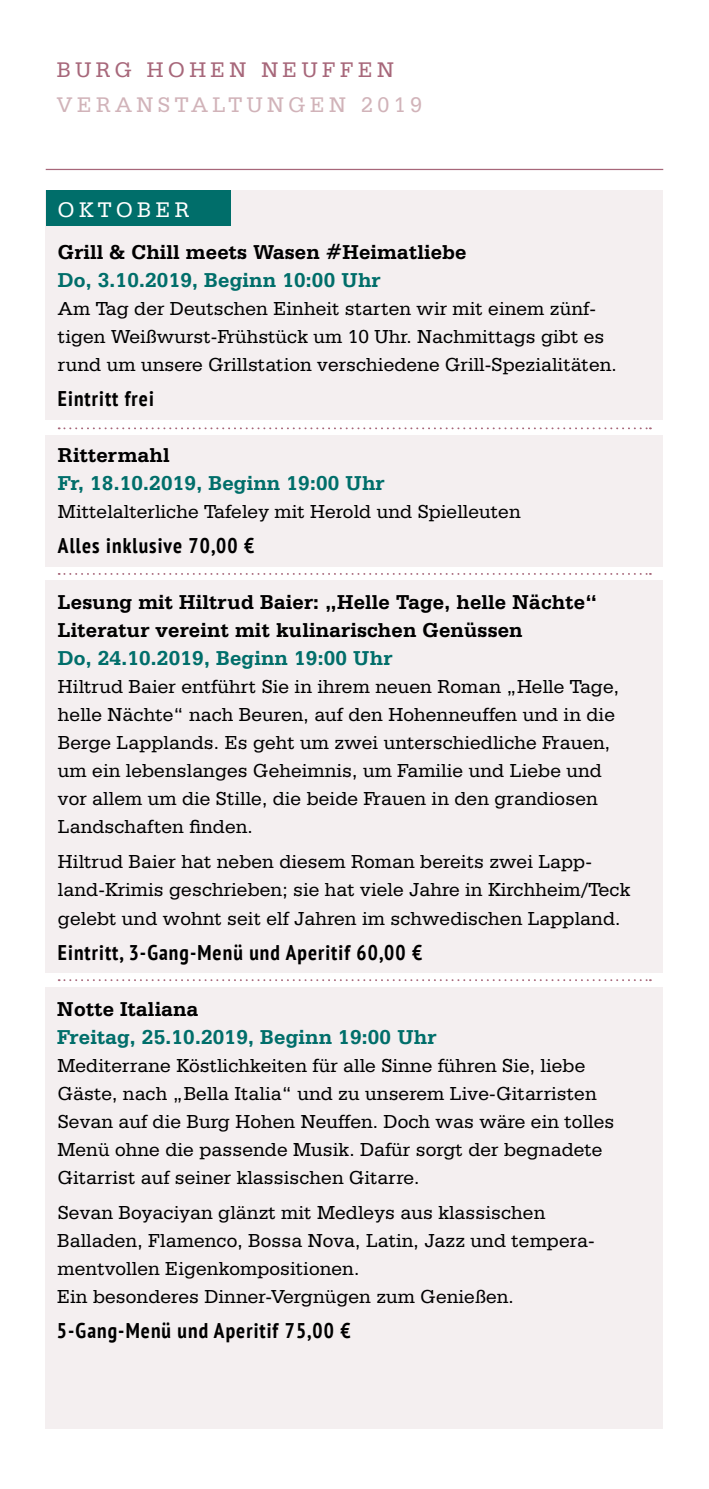
<style>
.page{position:relative;width:709px;height:1489px;background:#fff}
.page>*{position:absolute;margin:0;border:0;box-sizing:border-box;transform-origin:0 0}
.t1{font:22.5px "Serifa BT";letter-spacing:.2em;color:#d1b3b9}
.t2{font:22.5px "Serifa BT";letter-spacing:.2em;color:#a7677a}
.t3{font:22.5px "Serifa BT";letter-spacing:.2em;color:#fff}
.t4{font:700 21.25px/28px "Serifa BT";letter-spacing:.01em;color:#000}
.t5{font:700 21.25px "Serifa BT";letter-spacing:.01em;color:#006e6a}
.t6{font:700 condensed 21.25px "PT Sans";letter-spacing:.05em;color:#000}
.t7{font:20px/28px "Serifa BT";letter-spacing:.005em;color:#000}
</style>
<div class="page">
<div style="left:46px;top:190px;width:617px;height:230px;background:#f4eff0"></div>
<div style="left:46px;top:435px;width:617px;height:132px;background:#f4eff0"></div>
<div style="left:46px;top:987px;width:617px;height:441px;background:#f4eff0"></div>
<div style="left:46px;top:579px;width:617px;height:393px;background:#f4eff0"></div>
<div style="left:46px;top:190px;width:184px;height:36px;background:#006e6a"></div>
<hr style="left:46px;top:169px;width:617px;height:1px;background:#a7677a">
<svg style="left:59px;top:979px;width:592px;height:2px"></svg>
<svg style="left:59px;top:573px;width:592px;height:2px"></svg>
<svg style="left:59px;top:427px;width:592px;height:2px"></svg>
<p class="t2" style="left:57px;top:56px;width:338px">BURG HOHEN NEUFFEN</p>
<p class="t1" style="left:57px;top:91px;width:366px">VERANSTALTUNGEN 2019</p>
<p class="t3" style="left:58px;top:196px;width:133px">OKTOBER</p>
<p class="t4" style="left:58px;top:237px;width:410px">Grill &amp; Chill meets Wasen #Heimatliebe</p>
<p class="t5" style="left:58px;top:267px;width:324px">Do, 3.10.2019, Beginn 10:00 Uhr</p>
<p class="t7" style="left:58px;top:294px;width:560px">Am Tag der Deutschen Einheit starten wir mit einem zünf&shy;tigen Weißwurst-Frühstück um 10 Uhr. Nachmittags gibt es rund um unsere Grillstation verschiedene Grill-Spezialitäten.</p>
<p class="t6" style="left:58px;top:384px;width:97px">Eintritt frei</p>
<p class="t4" style="left:58px;top:440px;width:113px">Rittermahl</p>
<p class="t5" style="left:58px;top:470px;width:328px">Fr, 18.10.2019, Beginn 19:00 Uhr</p>
<p class="t7" style="left:58px;top:497px;width:464px">Mittelalterliche Tafeley mit Herold und Spielleuten</p>
<p class="t6" style="left:58px;top:531px;width:198px">Alles inklusive 70,00 €</p>
<p class="t4" style="left:58px;top:587px;width:540px">Lesung mit Hiltrud Baier: „Helle Tage, helle Nächte“<br>Literatur vereint mit kulinarischen Genüssen</p>
<p class="t5" style="left:58px;top:645px;width:336px">Do, 24.10.2019, Beginn 19:00 Uhr</p>
<p class="t7" style="left:58px;top:672px;width:562px">Hiltrud Baier entführt Sie in ihrem neuen Roman „Helle Tage, helle Nächte“ nach Beuren, auf den Hohenneuffen und in die Berge Lapplands. Es geht um zwei unterschiedliche Frauen, um ein lebenslanges Geheimnis, um Familie und Liebe und vor allem um die Stille, die beide Frauen in den grandiosen Landschaften finden.</p>
<p class="t7" style="left:58px;top:847px;width:574px">Hiltrud Baier hat neben diesem Roman bereits zwei Lapp&shy;land-Krimis geschrieben; sie hat viele Jahre in Kirchheim/Teck gelebt und wohnt seit elf Jahren im schwedischen Lappland.</p>
<p class="t6" style="left:58px;top:937px;width:366px">Eintritt, 3-Gang-Menü und Aperitif 60,00 €</p>
<p class="t4" style="left:57px;top:993px;width:142px">Notte Italiana</p>
<p class="t5" style="left:57px;top:1023px;width:380px">Freitag, 25.10.2019, Beginn 19:00 Uhr</p>
<p class="t7" style="left:57px;top:1050px;width:558px">Mediterrane Köstlichkeiten für alle Sinne führen Sie, liebe Gäste, nach „Bella Italia“ und zu unserem Live-Gitarristen Sevan auf die Burg Hohen Neuffen. Doch was wäre ein tolles Menü ohne die passende Musik. Dafür sorgt der begnadete Gitarrist auf seiner klassischen Gitarre.</p>
<p class="t7" style="left:57px;top:1197px;width:539px">Sevan Boyaciyan glänzt mit Medleys aus klassischen Balladen, Flamenco, Bossa Nova, Latin, Jazz und tempera&shy;mentvollen Eigenkompositionen.<br>Ein besonderes Dinner-Vergnügen zum Genießen.</p>
<p class="t6" style="left:57px;top:1315px;width:295px">5-Gang-Menü und Aperitif 75,00 €</p>
</div>
